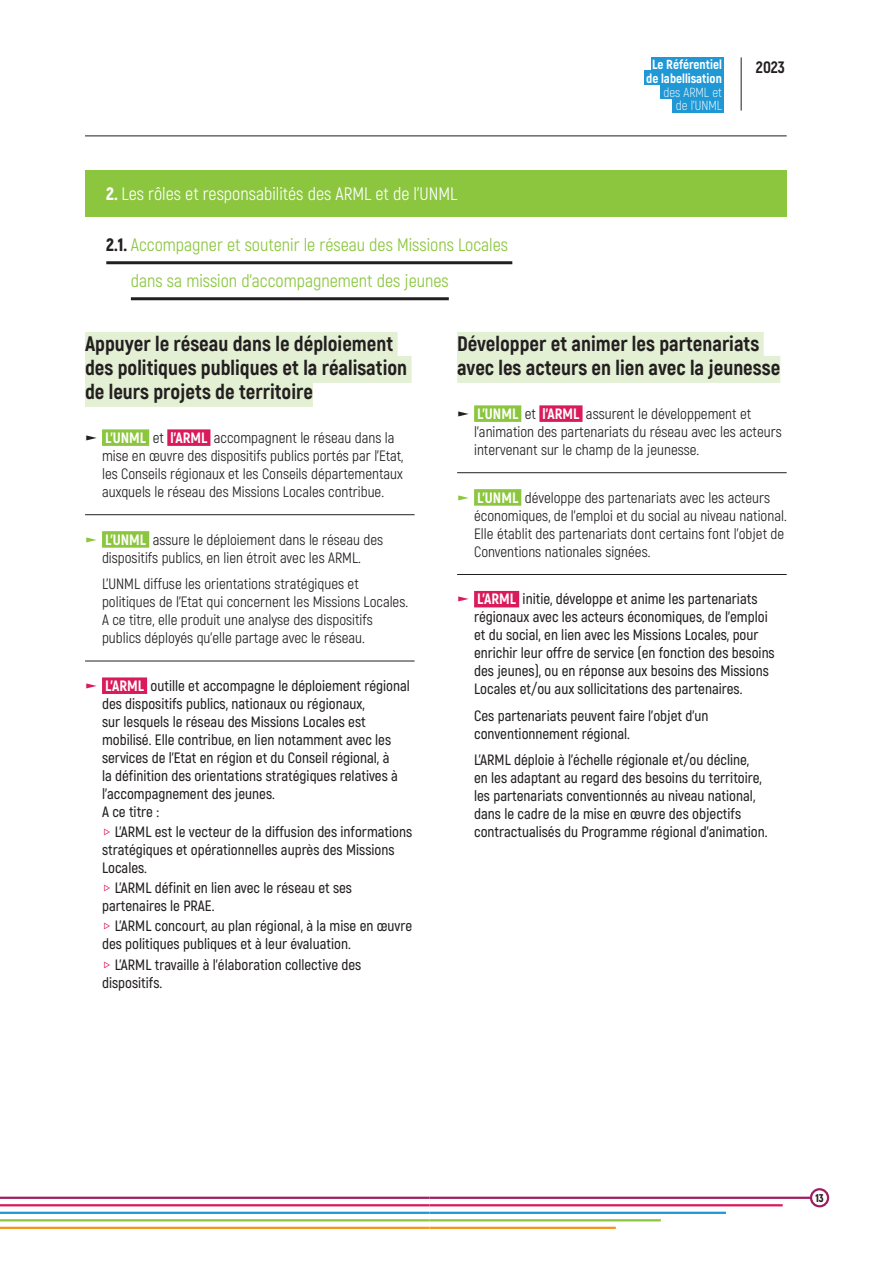
<style>
.page{position:relative;width:893px;height:1263px;background:#fff}
.page>*{position:absolute;margin:0;border:0;box-sizing:border-box;transform-origin:0 0}
.t1{font:800 21px/24px "Akrobat";color:#231f20}
.t2{font:18px/36px "Akrobat";color:#8bc63e}
.t3{font:18px "Akrobat";color:#fff}
.t4{font:800 16.5px "Akrobat";color:#231f20}
.t5{font:600 15px/18px "Akrobat";color:#231f20}
.t6{font:15px/18px "Akrobat";color:#231f20}
.t7{font:800 13.2px/13.8px "Akrobat";color:#fff;text-align:center}
.t8{font:300 13.2px/13.8px "Akrobat";color:#fff;text-align:right}
.t9{font:900 11.25px "Akrobat";color:#231f20}
.s1{font-weight:900}
.s2{font-weight:900;color:#231f20}
.s3{font-weight:800;color:#fff}
.s4{color:#8bc63e}
.s5{color:#d91a5b}
</style>
<div class="page">
<hr style="left:429px;top:1196px;width:388px;height:3px;background:#9e1f62">
<hr style="left:429px;top:1204px;width:354px;height:2px;background:#d91a5b">
<hr style="left:429px;top:1212px;width:297px;height:2px;background:#1f98d5">
<hr style="left:429px;top:1219px;width:232px;height:2px;background:#8bc63e">
<hr style="left:429px;top:1227px;width:187px;height:2px;background:#f7931d">
<svg style="left:810px;top:1188px;width:19px;height:19px"></svg>
<hr style="left:0;top:1196px;width:429px;height:3px;background:#9e1f62">
<hr style="left:0;top:1204px;width:429px;height:2px;background:#d91a5b">
<hr style="left:0;top:1212px;width:429px;height:2px;background:#1f98d5">
<hr style="left:0;top:1219px;width:429px;height:2px;background:#8bc63e">
<hr style="left:0;top:1227px;width:429px;height:2px;background:#f7931d">
<hr style="left:741px;top:57px;width:1px;height:54px;background:#231f20">
<hr style="left:85px;top:136px;width:702px;height:1px;background:#231f20">
<div style="left:651px;top:57px;width:72px;height:14px;background:#1f98d5"></div>
<div style="left:660px;top:84px;width:63px;height:15px;background:#1f98d5"></div>
<div style="left:644px;top:71px;width:79px;height:14px;background:#1f98d5"></div>
<div style="left:672px;top:98px;width:51px;height:15px;background:#1f98d5"></div>
<div style="left:85px;top:332px;width:313px;height:27px;background:#e4f0d4"></div>
<div style="left:85px;top:356px;width:327px;height:27px;background:#e4f0d4"></div>
<div style="left:85px;top:380px;width:228px;height:27px;background:#e4f0d4"></div>
<div style="left:102px;top:429px;width:47px;height:17px;background:#8bc63e"></div>
<div style="left:167px;top:429px;width:43px;height:17px;background:#d91a5b"></div>
<hr style="left:85px;top:514px;width:330px;height:1px;background:#231f20">
<div style="left:102px;top:531px;width:47px;height:17px;background:#8bc63e"></div>
<hr style="left:85px;top:661px;width:330px;height:1px;background:#231f20">
<div style="left:102px;top:677px;width:45px;height:17px;background:#d91a5b"></div>
<div style="left:457px;top:332px;width:307px;height:27px;background:#e4f0d4"></div>
<div style="left:457px;top:356px;width:323px;height:27px;background:#e4f0d4"></div>
<div style="left:474px;top:405px;width:47px;height:17px;background:#8bc63e"></div>
<div style="left:539px;top:405px;width:43px;height:17px;background:#d91a5b"></div>
<hr style="left:457px;top:472px;width:330px;height:1px;background:#231f20">
<div style="left:474px;top:489px;width:47px;height:17px;background:#8bc63e"></div>
<hr style="left:457px;top:574px;width:330px;height:1px;background:#231f20">
<div style="left:474px;top:591px;width:45px;height:16px;background:#d91a5b"></div>
<div style="left:85px;top:170px;width:702px;height:47px;background:#8bc63e"></div>
<hr style="left:106px;top:261px;width:406px;height:3px;background:#231f20">
<hr style="left:131px;top:297px;width:318px;height:3px;background:#231f20">
<p class="t3" style="left:106px;top:183px;width:353px"><span class="s1">2.</span> Les rôles et responsabilités des ARML et de l’UNML</p>
<p class="t2" style="left:131px;top:226px;width:379px;text-indent:-25px"><span class="s2">2.1.</span> Accompagner et soutenir le réseau des Missions Locales dans sa mission d’accompagnement des jeunes</p>
<p class="t7" style="left:646px;top:57px;width:77px">Le Référentiel de labellisation</p>
<p class="t8" style="left:663px;top:85px;width:60px">des ARML et de l’UNML</p>
<p class="t4" style="left:756px;top:57px;width:31px">2023</p>
<h1 class="t1" style="left:85px;top:332px;width:324px">Appuyer le réseau dans le déploiement des politiques publiques et la réalisation de leurs projets de territoire</h1>
<p class="t6" style="left:102px;top:429px;width:303px;text-indent:-17px">❑ <span class="s3">L’UNML</span> et <span class="s3">l’ARML</span> accompagnent le réseau dans la mise en œuvre des dispositifs publics portés par l’Etat, les Conseils régionaux et les Conseils départementaux auxquels le réseau des Missions Locales contribue.</p>
<p class="t6" style="left:85px;top:530px;width:300px;text-align:center"><span class="s4">❑</span> <span class="s3">L’UNML</span> assure le déploiement dans le réseau des dispositifs publics, en lien étroit avec les ARML.</p>
<p class="t6" style="left:102px;top:575px;width:308px">L’UNML diffuse les orientations stratégiques et politiques de l’Etat qui concernent les Missions Locales.<br>A ce titre, elle produit une analyse des dispositifs publics déployés qu’elle partage avec le réseau.</p>
<p class="t5" style="left:102px;top:677px;width:309px;text-indent:-17px"><span class="s5">❑</span> <span class="s3">L’ARML</span> outille et accompagne le déploiement régional des dispositifs publics, nationaux ou régionaux,<br>sur lesquels le réseau des Missions Locales est mobilisé. Elle contribue, en lien notamment avec les services de l’Etat en région et du Conseil régional, à<br>la définition des orientations stratégiques relatives à l’accompagnement des jeunes.<br>A ce titre :</p>
<p class="t5" style="left:102px;top:823px;width:312px;text-indent:13px">L’ARML est le vecteur de la diffusion des informations stratégiques et opérationnelles auprès des Missions<br>Locales.</p>
<p class="t5" style="left:102px;top:879px;width:252px;text-indent:13px">L’ARML définit en lien avec le réseau et ses partenaires le PRAE.</p>
<p class="t5" style="left:102px;top:917px;width:312px;text-indent:13px">L’ARML concourt, au plan régional, à la mise en œuvre des politiques publiques et à leur évaluation.</p>
<p class="t5" style="left:102px;top:955px;width:261px;text-indent:13px">L’ARML travaille à l’élaboration collective des dispositifs.</p>
<h1 class="t1" style="left:457px;top:332px;width:325px">Développer et animer les partenariats avec les acteurs en lien avec la jeunesse</h1>
<p class="t6" style="left:474px;top:405px;width:309px;text-indent:-17px">❑ <span class="s3">L’UNML</span> et <span class="s3">l’ARML</span> assurent le développement et l’animation des partenariats du réseau avec les acteurs intervenant sur le champ de la jeunesse.</p>
<p class="t6" style="left:474px;top:488px;width:314px;text-indent:-17px"><span class="s4">❑</span> <span class="s3">L’UNML</span> développe des partenariats avec les acteurs économiques, de l’emploi et du social au niveau national.<br>Elle établit des partenariats dont certains font l’objet de Conventions nationales signées.</p>
<p class="t5" style="left:474px;top:590px;width:302px;text-indent:-17px"><span class="s5">❑</span> <span class="s3">L’ARML</span> initie, développe et anime les partenariats régionaux avec les acteurs économiques, de l’emploi et du social, en lien avec les Missions Locales, pour enrichir leur offre de service (en fonction des besoins des jeunes), ou en réponse aux besoins des Missions Locales et/ou aux sollicitations des partenaires.</p>
<p class="t5" style="left:474px;top:707px;width:236px">Ces partenariats peuvent faire l’objet d’un conventionnement régional.</p>
<p class="t5" style="left:474px;top:751px;width:295px">L’ARML déploie à l’échelle régionale et/ou décline,<br>en les adaptant au regard des besoins du territoire, les partenariats conventionnés au niveau national, dans le cadre de la mise en œuvre des objectifs contractualisés du Programme régional d’animation.</p>
<p class="t9" style="left:815px;top:1191px;width:10px">13</p>
</div>
